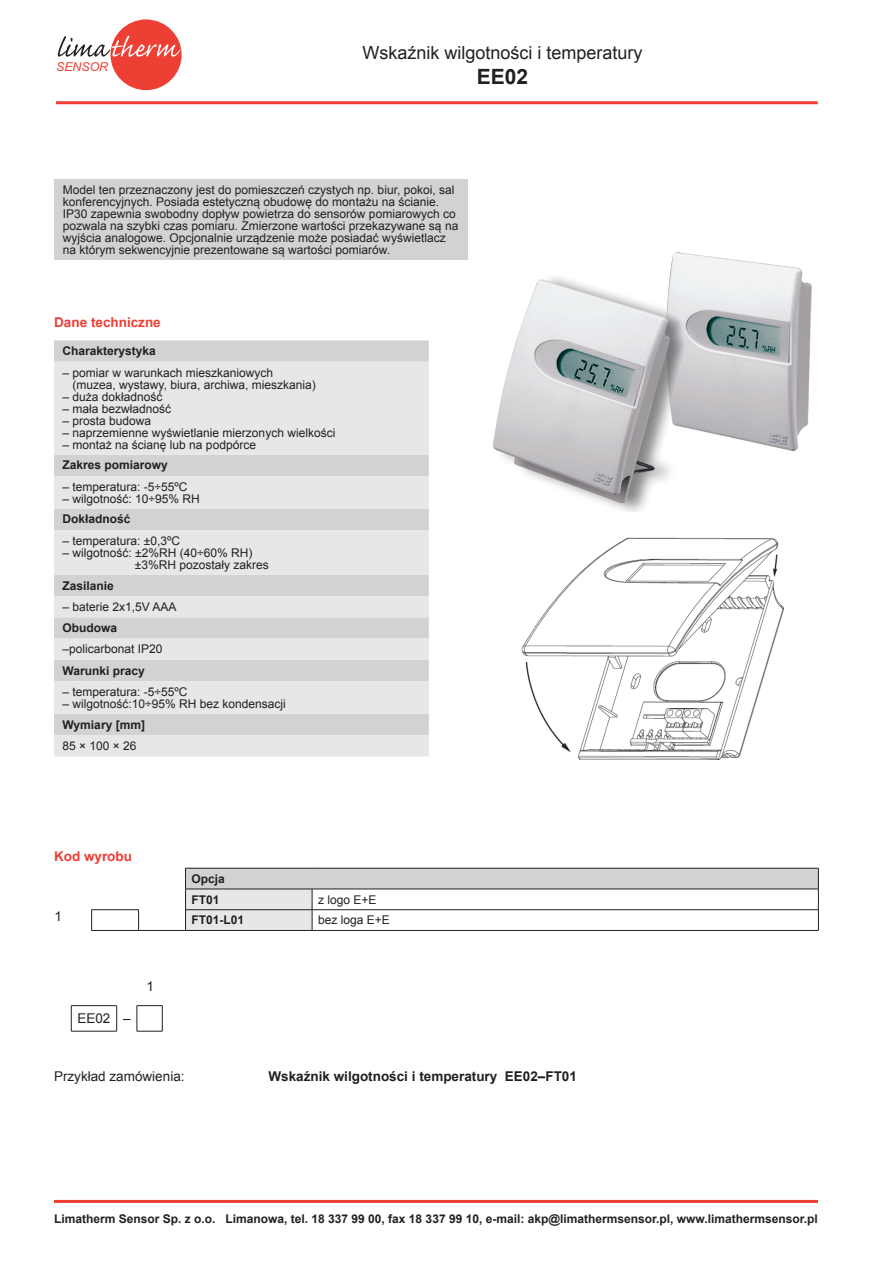
<style>
.page{position:relative;width:872px;height:1268px;background:#fff}
.page>*{position:absolute;margin:0;border:0;box-sizing:border-box;transform-origin:0 0}
.t1{font:700 21px "Arial";color:#231f20}
.t2{font:18px "Arial";color:#231f20}
.t3{font:700 13.5px "Arial";color:#231f20}
.t4{font:13.5px "Arial";color:#231f20}
.t5{font:700 13.5px "Arial";color:#ee3e34}
.t6{font:italic 12.3px "Arial";color:#ee3f34}
.t7{font:12px/12px "Arial";color:#231f20}
.t8{font:700 12px/20.7px "Arial";color:#231f20}
</style>
<div class="page">
<hr style="left:54px;top:1199px;width:764px;height:3px;background:#ee3f34">
<div style="left:110px;top:19px;width:72px;height:71px;background:#ee3f34;border-radius:50%"></div>
<svg style="left:58px;top:36px;width:123px;height:21px"></svg>
<hr style="left:56px;top:101px;width:761px;height:3px;background:#ee3f34">
<div style="left:54px;top:179px;width:414px;height:81px;background:#d1d2d4"></div>
<svg style="left:54px;top:340px;width:375px;height:22px;background:#d2d3d5"></svg>
<svg style="left:54px;top:362px;width:375px;height:394px;background:#dfe0e2"></svg>
<div style="left:185px;top:868px;width:633px;height:20px;background:#d1d2d4"></div>
<div style="left:185px;top:888px;width:127px;height:21px;background:#e6e7e9"></div>
<div style="left:185px;top:909px;width:127px;height:21px;background:#e6e7e9"></div>
<hr style="left:185px;top:867px;width:127px;height:1px;background:#231f20">
<hr style="left:312px;top:867px;width:506px;height:1px;background:#231f20">
<hr style="left:185px;top:888px;width:127px;height:1px;background:#231f20">
<hr style="left:312px;top:888px;width:506px;height:1px;background:#231f20">
<hr style="left:185px;top:909px;width:127px;height:1px;background:#231f20">
<hr style="left:312px;top:909px;width:506px;height:1px;background:#231f20">
<svg style="left:312px;top:889px;width:1px;height:41px"></svg>
<svg style="left:818px;top:868px;width:1px;height:62px"></svg>
<hr style="left:139px;top:930px;width:46px;height:1px;background:#231f20">
<hr style="left:185px;top:930px;width:127px;height:1px;background:#231f20">
<hr style="left:312px;top:930px;width:506px;height:1px;background:#231f20">
<hr style="left:91px;top:909px;width:48px;height:1px;background:#231f20">
<svg style="left:91px;top:909px;width:1px;height:21px"></svg>
<svg style="left:138px;top:909px;width:1px;height:21px"></svg>
<hr style="left:91px;top:930px;width:48px;height:1px;background:#231f20">
<svg style="left:185px;top:868px;width:1px;height:62px"></svg>
<img style="left:521px;top:537px;width:263px;height:223px">
<img style="left:493px;top:252px;width:319px;height:259px">
<hr style="left:71px;top:1005px;width:46px;height:1px;background:#231f20">
<svg style="left:71px;top:1005px;width:1px;height:25px"></svg>
<svg style="left:116px;top:1005px;width:1px;height:25px"></svg>
<hr style="left:71px;top:1030px;width:46px;height:1px;background:#231f20">
<svg style="left:137px;top:1005px;width:26px;height:26px"></svg>
<p class="t6" style="left:56px;top:58px;width:54px">SENSOR</p>
<h2 class="t2" style="left:362px;top:41px;width:282px">Wskaźnik wilgotności i temperatury</h2>
<h1 class="t1" style="left:477px;top:63px;width:53px">EE02</h1>
<p class="t7" style="left:63px;top:184px;width:397px">Model ten przeznaczony jest do pomieszczeń czystych np. biur, pokoi, sal konferencyjnych. Posiada estetyczną obudowę do montażu na ścianie.<br>IP30 zapewnia swobodny dopływ powietrza do sensorów pomiarowych co pozwala na szybki czas pomiaru. Zmierzone wartości przekazywane są na wyjścia analogowe. Opcjonalnie urządzenie może posiadać wyświetlacz na którym sekwencyjnie prezentowane są wartości pomiarów.</p>
<p class="t5" style="left:54px;top:313px;width:108px">Dane techniczne</p>
<p class="t8" style="left:63px;top:341px;width:95px">Charakterystyka</p>
<p class="t7" style="left:73px;top:366px;width:245px;text-indent:-10px">– pomiar w warunkach mieszkaniowych (muzea, wystawy, biura, archiwa, mieszkania)</p>
<p class="t7" style="left:63px;top:390px;width:102px">– duża dokładność</p>
<p class="t7" style="left:63px;top:402px;width:110px">– mała bezwładność</p>
<p class="t7" style="left:63px;top:414px;width:90px">– prosta budowa</p>
<p class="t7" style="left:63px;top:426px;width:274px">– naprzemienne wyświetlanie mierzonych wielkości</p>
<p class="t7" style="left:63px;top:438px;width:195px">– montaż na ścianę lub na podpórce</p>
<p class="t8" style="left:63px;top:455px;width:107px">Zakres pomiarowy</p>
<p class="t7" style="left:63px;top:480px;width:127px">– temperatura: -5÷55ºC</p>
<p class="t7" style="left:63px;top:492px;width:139px">– wilgotność: 10÷95% RH</p>
<p class="t8" style="left:63px;top:509px;width:70px">Dokładność</p>
<p class="t7" style="left:63px;top:534px;width:119px">– temperatura: ±0,3ºC</p>
<p class="t7" style="left:135px;top:546px;width:135px;text-indent:-72px">– wilgotność: ±2%RH (40÷60% RH) ±3%RH pozostały zakres</p>
<p class="t8" style="left:63px;top:575px;width:53px">Zasilanie</p>
<p class="t7" style="left:63px;top:600px;width:116px">– baterie 2x1,5V AAA</p>
<p class="t8" style="left:63px;top:617px;width:56px">Obudowa</p>
<p class="t7" style="left:63px;top:643px;width:102px">–policarbonat IP20</p>
<p class="t8" style="left:63px;top:660px;width:84px">Warunki pracy</p>
<p class="t7" style="left:63px;top:685px;width:127px">– temperatura: -5÷55ºC</p>
<p class="t7" style="left:63px;top:697px;width:225px">– wilgotność:10÷95% RH bez kondensacji</p>
<p class="t8" style="left:63px;top:714px;width:84px">Wymiary [mm]</p>
<p class="t7" style="left:63px;top:739px;width:76px">85 × 100 × 26</p>
<p class="t5" style="left:54px;top:846px;width:80px">Kod wyrobu</p>
<p class="t4" style="left:55px;top:907px;width:9px">1</p>
<p class="t4" style="left:77px;top:1009px;width:55px">EE02 –</p>
<p class="t4" style="left:147px;top:976px;width:9px">1</p>
<p class="t8" style="left:191px;top:868px;width:35px">Opcja<br>FT01</p>
<p class="t7" style="left:318px;top:893px;width:60px">z logo E+E</p>
<p class="t8" style="left:191px;top:910px;width:54px">FT01-L01</p>
<p class="t7" style="left:318px;top:914px;width:73px">bez loga E+E</p>
<p class="t4" style="left:54px;top:1066px;width:132px">Przykład zamówienia:</p>
<p class="t3" style="left:268px;top:1066px;width:310px">Wskaźnik wilgotności i temperatury EE02–FT01</p>
<p class="t8" style="left:54px;top:1208px;width:765px">Limatherm Sensor Sp. z o.o. Limanowa, tel. 18 337 99 00, fax 18 337 99 10, e-mail: akp@limathermsensor.pl, www.limathermsensor.pl</p>
</div>
